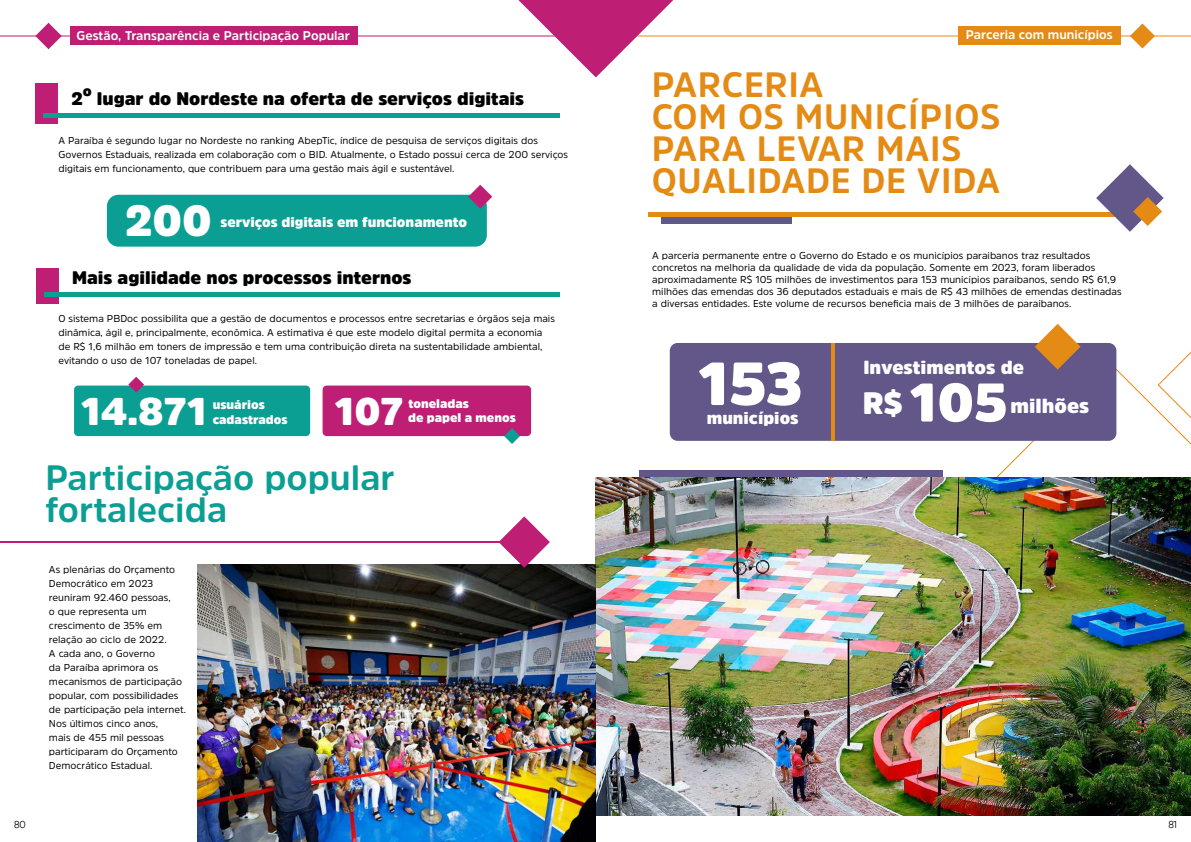
<style>
.page{position:relative;width:1191px;height:842px;background:#fff}
.page>*{position:absolute;margin:0;border:0;box-sizing:border-box;transform-origin:0 0}
.t1{font:900 60.1px "Amsi Pro";color:#fff}
.t2{font:900 43.3px "Amsi Pro";color:#fff}
.t3{font:900 38.3px "Amsi Pro";color:#fff}
.t4{font:700 35px/32px "Amsi Pro";letter-spacing:.02em;color:#e48b15}
.t5{font:700 35px/32px "Amsi Pro";color:#0b9f94}
.t6{font:900 20.2px "Amsi Pro";color:#fff}
.t7{font:900 18.7px "Amsi Pro";color:#fff}
.t8{font:900 18px "Amsi Pro";color:#000}
.t9{font:900 16.9px "Amsi Pro";color:#fff}
.t10{font:900 13.9px "Amsi Pro";color:#fff}
.t11{font:700 12.6px "Amsi Pro";color:#fff}
.t12{font:900 12.3px "Amsi Pro";color:#fff}
.t13{font:10px/14px "Amsi Pro";color:#000}
.t14{font:10px "Gilroy";color:#000}
</style>
<div class="page">
<svg style="left:1180px;top:351px;width:11px;height:11px"></svg>
<svg style="left:996px;top:362px;width:195px;height:115px"></svg>
<hr style="left:595px;top:36px;width:367px;height:1px;background:#e48b15">
<hr style="left:1120px;top:36px;width:71px;height:1px;background:#e48b15">
<div style="left:661px;top:212px;width:131px;height:12px;background:#635689"></div>
<div style="left:647px;top:212px;width:506px;height:5px;background:#e48b15"></div>
<svg style="left:1130px;top:23px;width:25px;height:26px"></svg>
<img style="left:596px;top:477px;width:595px;height:338px">
<div style="left:639px;top:470px;width:303px;height:7px;background:#635689"></div>
<svg style="left:1096px;top:164px;width:67px;height:68px"></svg>
<div style="left:670px;top:343px;width:446px;height:98px;background:#635689;border-radius:8px"></div>
<svg style="left:1035px;top:324px;width:45px;height:46px"></svg>
<hr style="left:831px;top:343px;width:4px;height:98px;background:#e48b15">
<div style="left:35px;top:83px;width:23px;height:41px;background:#be1f74"></div>
<div style="left:43px;top:113px;width:516px;height:5px;background:#0b9f94"></div>
<div style="left:36px;top:268px;width:22px;height:35px;background:#be1f74"></div>
<div style="left:44px;top:292px;width:515px;height:5px;background:#0b9f94"></div>
<div style="left:107px;top:195px;width:380px;height:52px;background:#0b9f94;border-radius:12px"></div>
<svg style="left:468px;top:185px;width:24px;height:24px"></svg>
<div style="left:74px;top:386px;width:236px;height:50px;background:#0b9f94;border-radius:4px"></div>
<div style="left:322px;top:386px;width:209px;height:50px;background:#be1f74;border-radius:4px"></div>
<svg style="left:128px;top:377px;width:16px;height:16px"></svg>
<svg style="left:504px;top:428px;width:16px;height:16px"></svg>
<hr style="left:0;top:541px;width:521px;height:1px;background:#be1f74">
<img style="left:197px;top:565px;width:399px;height:277px">
<svg style="left:498px;top:516px;width:52px;height:52px"></svg>
<hr style="left:0;top:36px;width:74px;height:1px;background:#be1f74">
<hr style="left:354px;top:36px;width:241px;height:1px;background:#be1f74">
<svg style="left:35px;top:22px;width:27px;height:28px"></svg>
<svg style="left:518px;top:0;width:155px;height:77px"></svg>
<div style="left:70px;top:26px;width:287px;height:19px;background:#be1f74"></div>
<div style="left:958px;top:26px;width:162px;height:19px;background:#e48b15"></div>
<p class="t11" style="left:77px;top:27px;width:275px">Gestão, Transparência e Participação Popular</p>
<p class="t11" style="left:966px;top:26px;width:148px">Parceria com municípios</p>
<h3 class="t8" style="left:71px;top:86px;width:454px">2º lugar do Nordeste na oferta de serviços digitais</h3>
<p class="t13" style="left:58px;top:133px;width:511px">A Paraíba é segundo lugar no Nordeste no ranking AbepTic, índice de pesquisa de serviços digitais dos<br>Governos Estaduais, realizada em colaboração com o BID. Atualmente, o Estado possui cerca de 200 serviços digitais em funcionamento, que contribuem para uma gestão mais ágil e sustentável.</p>
<h2 class="t2" style="left:125px;top:191px;width:88px">200</h2>
<h3 class="t10" style="left:220px;top:212px;width:248px">serviços digitais em funcionamento</h3>
<h3 class="t8" style="left:72px;top:265px;width:341px">Mais agilidade nos processos internos</h3>
<p class="t13" style="left:58px;top:311px;width:498px">O sistema PBDoc possibilita que a gestão de documentos e processos entre secretarias e órgãos seja mais dinâmica, ágil e, principalmente, econômica. A estimativa é que este modelo digital permita a economia de R$ 1,6 milhão em toners de impressão e tem uma contribuição direta na sustentabilidade ambiental, evitando o uso de 107 toneladas de papel.</p>
<p class="t12" style="left:213px;top:396px;width:54px">usuários</p>
<h3 class="t3" style="left:81px;top:385px;width:127px">14.871</h3>
<h3 class="t3" style="left:335px;top:385px;width:70px">107</h3>
<p class="t12" style="left:408px;top:395px;width:62px">toneladas</p>
<p class="t12" style="left:408px;top:409px;width:109px">de papel a menos</p>
<p class="t12" style="left:213px;top:411px;width:76px">cadastrados</p>
<h3 class="t5" style="left:45px;top:461px;width:351px">Participação popular fortalecida</h3>
<p class="t13" style="left:49px;top:563px;width:138px">As plenárias do Orçamento<br>Democrático em 2023 reuniram 92.460 pessoas,<br>o que representa um crescimento de 35% em relação ao ciclo de 2022.<br>A cada ano, o Governo<br>da Paraíba aprimora os mecanismos de participação popular, com possibilidades de participação pela internet.<br>Nos últimos cinco anos,<br>mais de 455 mil pessoas participaram do Orçamento<br>Democrático Estadual.</p>
<h3 class="t4" style="left:652px;top:68px;width:350px">PARCERIA<br>COM OS MUNICÍPIOS<br>PARA LEVAR MAIS<br>QUALIDADE DE VIDA</h3>
<p class="t13" style="left:652px;top:249px;width:471px;line-height:12px">A parceria permanente entre o Governo do Estado e os municípios paraibanos traz resultados concretos na melhoria da qualidade de vida da população. Somente em 2023, foram liberados aproximadamente R$ 105 milhões de investimentos para 153 municípios paraibanos, sendo R$ 61,9 milhões das emendas dos 36 deputados estaduais e mais de R$ 43 milhões de emendas destinadas a diversas entidades. Este volume de recursos beneficia mais de 3 milhões de paraibanos.</p>
<h3 class="t7" style="left:863px;top:355px;width:162px">Investimentos de</h3>
<h1 class="t1" style="left:698px;top:342px;width:311px">153 <sub>R$</sub> <sub>105</sub></h1>
<h3 class="t6" style="left:1010px;top:392px;width:80px">milhões</h3>
<h3 class="t9" style="left:707px;top:406px;width:93px">municípios</h3>
<p class="t14" style="left:14px;top:818px;width:13px">80</p>
<p class="t14" style="left:1168px;top:818px;width:10px">81</p>
</div>
